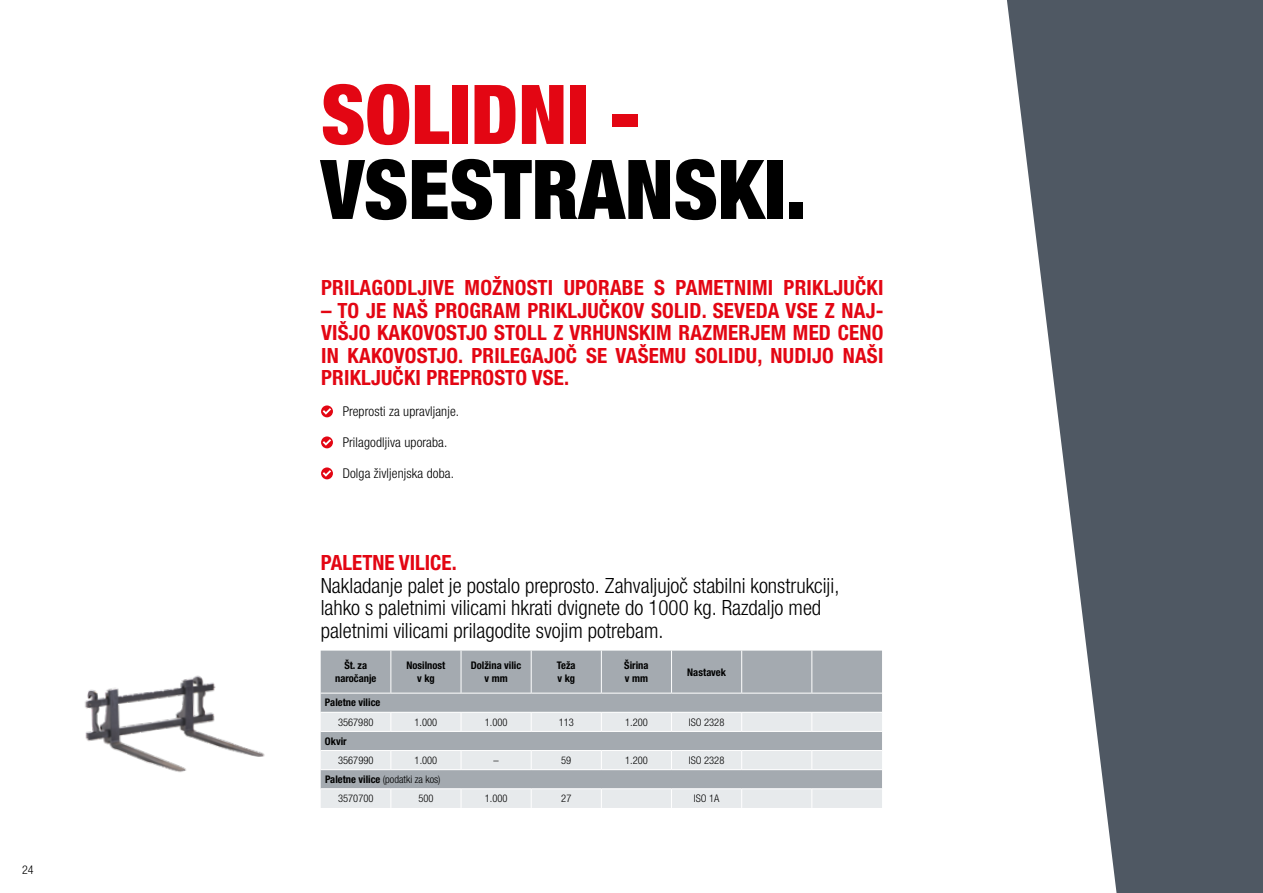
<style>
.page{position:relative;width:1263px;height:893px;background:#fff}
.page>*{position:absolute;margin:0;border:0;box-sizing:border-box;transform-origin:0 0}
.t1{font:900 condensed 82.5px "Helvetica Neue LTW1 G";color:#000}
.t2{font:900 condensed 82.5px "Helvetica Neue LTW1 G";color:#e30613}
.t3{font:700 condensed 21px/22.5px "Helvetica Neue LTW1 G";letter-spacing:.01em;color:#e30613;text-align:justify}
.t4{font:300 condensed 21px/22.5px "Helvetica Neue LTW1 G";color:#000}
.t5{font:300 condensed 13.5px "Helvetica Neue LTW1 G";letter-spacing:.01em;color:#000}
.t6{font:300 condensed 12px "Helvetica Neue LTW1 G";color:#000}
.t7{font:300 condensed 10.5px/19.2px "Helvetica Neue LTW1 G";color:#000}
.t8{font:700 condensed 10.5px/12.6px "Helvetica Neue LTW1 G";color:#000;text-align:center}
.s1{font-weight:700}
</style>
<div class="page">
<svg style="left:1007px;top:0;width:256px;height:893px;fill:#4f5863"></svg>
<img style="left:85px;top:675px;width:180px;height:98px">
<div style="left:321px;top:651px;width:561px;height:61px;background:#a4aab0"></div>
<svg style="left:321px;top:713px;width:561px;height:95px;background:#ccd0d4"></svg>
<svg style="left:390px;top:713px;width:1px;height:18px"></svg>
<svg style="left:461px;top:713px;width:1px;height:18px"></svg>
<svg style="left:531px;top:713px;width:1px;height:18px"></svg>
<svg style="left:601px;top:713px;width:1px;height:18px"></svg>
<svg style="left:671px;top:713px;width:1px;height:18px"></svg>
<svg style="left:741px;top:713px;width:1px;height:18px"></svg>
<svg style="left:811px;top:713px;width:1px;height:18px"></svg>
<svg style="left:390px;top:751px;width:1px;height:18px"></svg>
<svg style="left:461px;top:751px;width:1px;height:18px"></svg>
<svg style="left:531px;top:751px;width:1px;height:18px"></svg>
<svg style="left:601px;top:751px;width:1px;height:18px"></svg>
<svg style="left:671px;top:751px;width:1px;height:18px"></svg>
<svg style="left:741px;top:751px;width:1px;height:18px"></svg>
<svg style="left:811px;top:751px;width:1px;height:18px"></svg>
<svg style="left:390px;top:789px;width:1px;height:19px"></svg>
<svg style="left:461px;top:789px;width:1px;height:19px"></svg>
<svg style="left:531px;top:789px;width:1px;height:19px"></svg>
<svg style="left:601px;top:789px;width:1px;height:19px"></svg>
<svg style="left:671px;top:789px;width:1px;height:19px"></svg>
<svg style="left:741px;top:789px;width:1px;height:19px"></svg>
<svg style="left:811px;top:789px;width:1px;height:19px"></svg>
<hr style="left:390px;top:651px;width:1px;height:42px;background:#fff">
<hr style="left:461px;top:651px;width:1px;height:42px;background:#fff">
<hr style="left:531px;top:651px;width:1px;height:42px;background:#fff">
<hr style="left:601px;top:651px;width:1px;height:42px;background:#fff">
<hr style="left:671px;top:651px;width:1px;height:42px;background:#fff">
<hr style="left:741px;top:651px;width:1px;height:42px;background:#fff">
<hr style="left:811px;top:651px;width:1px;height:42px;background:#fff">
<hr style="left:321px;top:693px;width:70px;height:1px;background:#fff">
<hr style="left:391px;top:693px;width:70px;height:1px;background:#fff">
<hr style="left:461px;top:693px;width:70px;height:1px;background:#fff">
<hr style="left:531px;top:693px;width:70px;height:1px;background:#fff">
<hr style="left:601px;top:693px;width:70px;height:1px;background:#fff">
<hr style="left:671px;top:693px;width:71px;height:1px;background:#fff">
<hr style="left:742px;top:693px;width:70px;height:1px;background:#fff">
<hr style="left:812px;top:693px;width:70px;height:1px;background:#fff">
<hr style="left:321px;top:731px;width:70px;height:1px;background:#fff">
<hr style="left:391px;top:731px;width:70px;height:1px;background:#fff">
<hr style="left:461px;top:731px;width:70px;height:1px;background:#fff">
<hr style="left:531px;top:731px;width:70px;height:1px;background:#fff">
<hr style="left:601px;top:731px;width:70px;height:1px;background:#fff">
<hr style="left:671px;top:731px;width:71px;height:1px;background:#fff">
<hr style="left:742px;top:731px;width:70px;height:1px;background:#fff">
<hr style="left:321px;top:788px;width:70px;height:1px;background:#fff">
<hr style="left:391px;top:788px;width:70px;height:1px;background:#fff">
<hr style="left:461px;top:788px;width:70px;height:1px;background:#fff">
<hr style="left:531px;top:788px;width:70px;height:1px;background:#fff">
<hr style="left:601px;top:788px;width:70px;height:1px;background:#fff">
<hr style="left:671px;top:788px;width:71px;height:1px;background:#fff">
<hr style="left:742px;top:788px;width:70px;height:1px;background:#fff">
<hr style="left:321px;top:769px;width:70px;height:1px;background:#fff">
<hr style="left:391px;top:769px;width:70px;height:1px;background:#fff">
<hr style="left:461px;top:769px;width:70px;height:1px;background:#fff">
<hr style="left:531px;top:769px;width:70px;height:1px;background:#fff">
<hr style="left:601px;top:769px;width:70px;height:1px;background:#fff">
<hr style="left:671px;top:769px;width:71px;height:1px;background:#fff">
<hr style="left:742px;top:769px;width:70px;height:1px;background:#fff">
<hr style="left:812px;top:769px;width:70px;height:1px;background:#fff">
<hr style="left:812px;top:731px;width:70px;height:1px;background:#fff">
<hr style="left:321px;top:750px;width:70px;height:1px;background:#fff">
<hr style="left:391px;top:750px;width:70px;height:1px;background:#fff">
<hr style="left:461px;top:750px;width:70px;height:1px;background:#fff">
<hr style="left:531px;top:750px;width:70px;height:1px;background:#fff">
<hr style="left:601px;top:750px;width:70px;height:1px;background:#fff">
<hr style="left:671px;top:750px;width:71px;height:1px;background:#fff">
<hr style="left:742px;top:750px;width:70px;height:1px;background:#fff">
<hr style="left:812px;top:750px;width:70px;height:1px;background:#fff">
<hr style="left:812px;top:788px;width:70px;height:1px;background:#fff">
<svg style="left:321px;top:405px;width:12px;height:12px"></svg>
<svg style="left:323px;top:408px;width:8px;height:7px"></svg>
<svg style="left:321px;top:436px;width:12px;height:12px"></svg>
<svg style="left:323px;top:439px;width:8px;height:7px"></svg>
<svg style="left:321px;top:467px;width:12px;height:12px"></svg>
<svg style="left:323px;top:470px;width:8px;height:7px"></svg>
<p class="t6" style="left:22px;top:863px;width:13px">24</p>
<h1 class="t2" style="left:321px;top:65px;width:321px">SOLIDNI -</h1>
<h1 class="t1" style="left:321px;top:140px;width:487px">VSESTRANSKI.</h1>
<p class="t3" style="left:321px;top:277px;width:564px">PRILAGODLJIVE MOŽNOSTI UPORABE S PAMETNIMI PRIKLJUČKI</p>
<p class="t3" style="left:321px;top:299px;width:564px">– TO JE NAŠ PROGRAM PRIKLJUČKOV SOLID. SEVEDA VSE Z NAJ-VIŠJO KAKOVOSTJO STOLL Z VRHUNSKIM RAZMERJEM MED CENO IN KAKOVOSTJO. PRILEGAJOČ SE VAŠEMU SOLIDU, NUDIJO NAŠI PRIKLJUČKI PREPROSTO VSE.</p>
<p class="t5" style="left:343px;top:403px;width:118px">Preprosti za upravljanje.</p>
<p class="t5" style="left:343px;top:434px;width:106px">Prilagodljiva uporaba.</p>
<p class="t5" style="left:343px;top:465px;width:113px">Dolga življenjska doba.</p>
<p class="t3" style="left:321px;top:552px;width:137px">PALETNE VILICE.</p>
<p class="t4" style="left:321px;top:574px;width:520px">Nakladanje palet je postalo preprosto. Zahvaljujoč stabilni konstrukciji, lahko s paletnimi vilicami hkrati dvignete do 1000 kg. Razdaljo med paletnimi vilicami prilagodite svojim potrebam.</p>
<p class="t8" style="left:335px;top:659px;width:43px">Št. za naročanje</p>
<p class="t8" style="left:406px;top:659px;width:40px">Nosilnost v kg</p>
<p class="t8" style="left:471px;top:659px;width:52px">Dolžina vilic v mm</p>
<p class="t8" style="left:557px;top:659px;width:20px;text-align:left">Teža v kg</p>
<p class="t8" style="left:624px;top:659px;width:26px;text-align:left">Širina v mm</p>
<p class="t8" style="left:687px;top:666px;width:40px">Nastavek</p>
<p class="t8" style="left:325px;top:696px;width:57px">Paletne vilice</p>
<p class="t7" style="left:338px;top:712px;width:37px">3567980</p>
<p class="t7" style="left:415px;top:712px;width:24px">1.000</p>
<p class="t7" style="left:485px;top:712px;width:24px">1.000</p>
<p class="t7" style="left:559px;top:712px;width:17px">113</p>
<p class="t7" style="left:625px;top:712px;width:24px">1.200</p>
<p class="t7" style="left:689px;top:712px;width:37px">ISO 2328</p>
<p class="t8" style="left:325px;top:735px;width:23px">Okvir</p>
<p class="t7" style="left:338px;top:751px;width:37px">3567990</p>
<p class="t7" style="left:415px;top:751px;width:24px">1.000</p>
<p class="t7" style="left:493px;top:751px;width:7px">–</p>
<p class="t7" style="left:561px;top:751px;width:12px">59</p>
<p class="t7" style="left:625px;top:751px;width:24px">1.200</p>
<p class="t7" style="left:689px;top:751px;width:37px">ISO 2328</p>
<p class="t7" style="left:338px;top:770px;width:104px;text-indent:-13px"><span class="s1">Paletne vilice</span> (podatki za kos)<br>3570700</p>
<p class="t7" style="left:418px;top:789px;width:17px">500</p>
<p class="t7" style="left:485px;top:789px;width:24px">1.000</p>
<p class="t7" style="left:561px;top:789px;width:12px">27</p>
<p class="t7" style="left:694px;top:789px;width:27px">ISO 1A</p>
</div>
